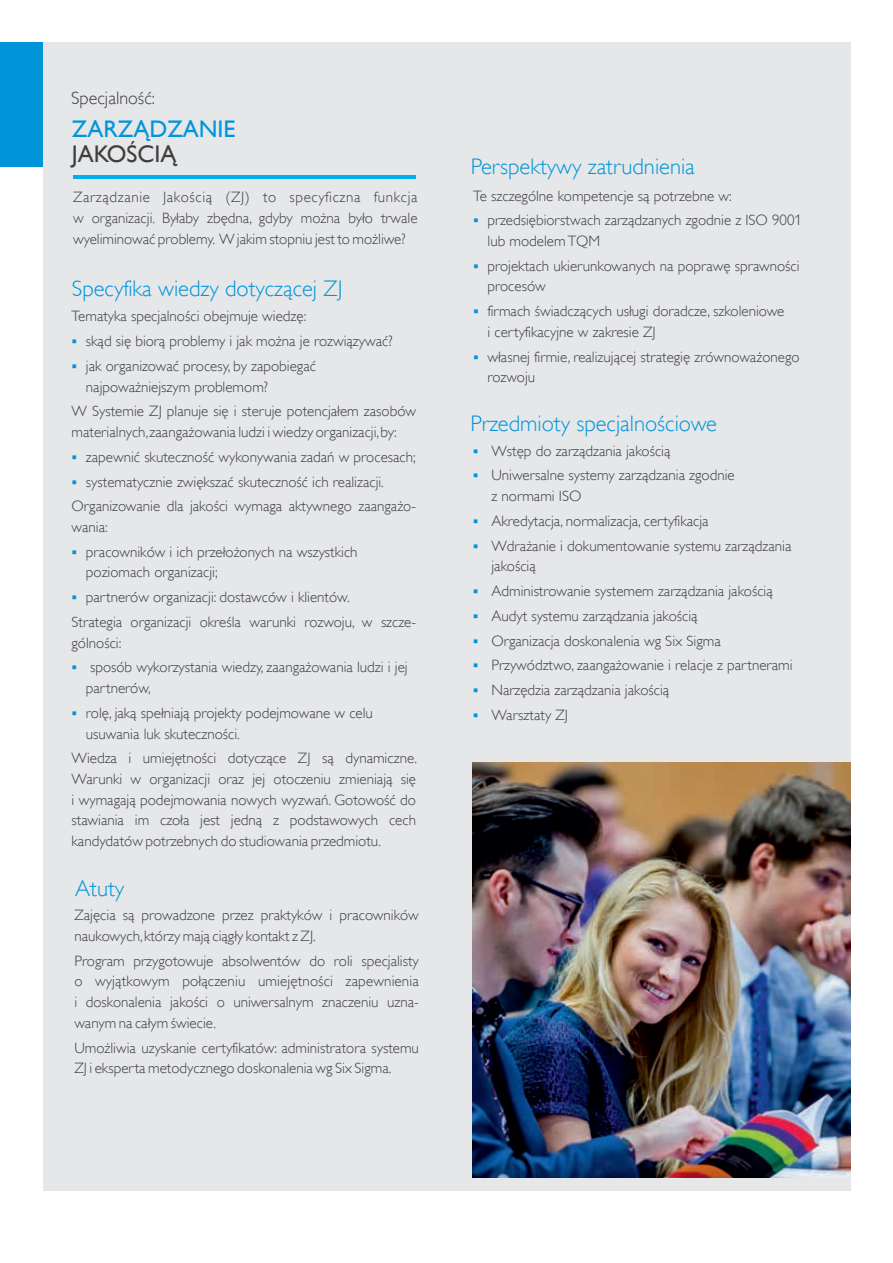
<style>
.page{position:relative;width:893px;height:1263px;background:#fff}
.page>*{position:absolute;margin:0;border:0;box-sizing:border-box;transform-origin:0 0}
.t1{font:24px "Gill Sans";color:#0095d9}
.t2{font:24px "Gill Sans";color:#3e3e3f}
.t3{font:300 22.5px "Gill Sans Alt One";color:#0095d9}
.t4{font:300 18px "Gill Sans Alt One";color:#3e3e3f}
.t5{font:300 15px/20.7px "Gill Sans Alt One";color:#3e3e3f}
.s1{color:#0095d9}
</style>
<div class="page">
<div style="left:43px;top:43px;width:807px;height:1148px;background:#e6e7e9"></div>
<img style="left:472px;top:762px;width:378px;height:415px">
<div style="left:0;top:42px;width:43px;height:125px;background:#0095d9"></div>
<hr style="left:73px;top:175px;width:342px;height:4px;background:#00aeef">
<p class="t4" style="left:71px;top:86px;width:85px">Specjalność:</p>
<h1 class="t1" style="left:72px;top:115px;width:165px">ZARZĄDZANIE</h1>
<h1 class="t2" style="left:72px;top:140px;width:106px">JAKOŚCIĄ</h1>
<h2 class="t3" style="left:471px;top:152px;width:226px">Perspektywy zatrudnienia</h2>
<p class="t5" style="left:73px;top:187px;width:346px;text-align:justify">Zarządzanie Jakością (ZJ) to specyficzna funkcja w organizacji. Byłaby zbędna, gdyby można było trwale wyeliminować problemy. W jakim stopniu jest to możliwe?</p>
<p class="t5" style="left:473px;top:185px;width:260px">Te szczególne kompetencje są potrzebne w:</p>
<p class="t5" style="left:487px;top:210px;width:316px;text-indent:-14px"><span class="s1">▪</span> przedsiębiorstwach zarządzanych zgodnie z ISO 9001 lub modelem TQM</p>
<p class="t5" style="left:487px;top:255px;width:314px;text-indent:-14px"><span class="s1">▪</span> projektach ukierunkowanych na poprawę sprawności procesów</p>
<p class="t5" style="left:487px;top:301px;width:298px;text-indent:-14px"><span class="s1">▪</span> firmach świadczących usługi doradcze, szkoleniowe i certyfikacyjne w zakresie ZJ</p>
<p class="t5" style="left:487px;top:346px;width:313px;text-indent:-14px"><span class="s1">▪</span> własnej firmie, realizującej strategię zrównoważonego rozwoju</p>
<h2 class="t3" style="left:72px;top:273px;width:272px">Specyfika wiedzy dotyczącej ZJ</h2>
<p class="t5" style="left:72px;top:306px;width:236px">Tematyka specjalności obejmuje wiedzę:</p>
<p class="t5" style="left:72px;top:331px;width:323px"><span class="s1">▪</span> skąd się biorą problemy i jak można je rozwiązywać?</p>
<p class="t5" style="left:86px;top:356px;width:232px;text-indent:-14px"><span class="s1">▪</span> jak organizować procesy, by zapobiegać najpoważniejszym problemom?</p>
<p class="t5" style="left:72px;top:401px;width:346px">W Systemie ZJ planuje się i steruje potencjałem zasobów materialnych, zaangażowania ludzi i wiedzy organizacji, by:</p>
<p class="t5" style="left:72px;top:446px;width:346px"><span class="s1">▪</span> zapewnić skuteczność wykonywania zadań w procesach;</p>
<p class="t5" style="left:72px;top:469px;width:346px;line-height:24.8px"><span class="s1">▪</span> systematycznie zwiększać skuteczność ich realizacji.<br>Organizowanie dla jakości wymaga aktywnego zaangażo-</p>
<p class="t5" style="left:72px;top:517px;width:38px">wania:</p>
<p class="t5" style="left:86px;top:541px;width:273px;text-indent:-14px"><span class="s1">▪</span> pracowników i ich przełożonych na wszystkich poziomach organizacji;</p>
<p class="t5" style="left:72px;top:585px;width:346px;line-height:24.8px"><span class="s1">▪</span> partnerów organizacji: dostawców i klientów.<br>Strategia organizacji określa warunki rozwoju, w szcze-</p>
<p class="t5" style="left:72px;top:632px;width:51px">gólności:</p>
<p class="t5" style="left:86px;top:657px;width:323px;text-indent:-14px"><span class="s1">▪</span> sposób wykorzystania wiedzy, zaangażowania ludzi i jej partnerów,</p>
<p class="t5" style="left:86px;top:703px;width:289px;text-indent:-14px"><span class="s1">▪</span> rolę, jaką spełniają projekty podejmowane w celu usuwania luk skuteczności.</p>
<p class="t5" style="left:72px;top:748px;width:347px;text-align:justify">Wiedza i umiejętności dotyczące ZJ są dynamiczne.<br>Warunki w organizacji oraz jej otoczeniu zmieniają się i wymagają podejmowania nowych wyzwań. Gotowość do stawiania im czoła jest jedną z podstawowych cech kandydatów potrzebnych do studiowania przedmiotu.</p>
<h2 class="t3" style="left:470px;top:409px;width:248px">Przedmioty specjalnościowe</h2>
<p class="t5" style="left:473px;top:440px;width:199px"><span class="s1">▪</span> Wstęp do zarządzania jakością</p>
<p class="t5" style="left:491px;top:465px;width:245px;text-indent:-19px"><span class="s1">▪</span> Uniwersalne systemy zarządzania zgodnie z normami ISO</p>
<p class="t5" style="left:473px;top:510px;width:237px"><span class="s1">▪</span> Akredytacja, normalizacja, certyfikacja</p>
<p class="t5" style="left:491px;top:535px;width:302px;text-indent:-19px"><span class="s1">▪</span> Wdrażanie i dokumentowanie systemu zarządzania jakością</p>
<p class="t5" style="left:473px;top:581px;width:301px"><span class="s1">▪</span> Administrowanie systemem zarządzania jakością</p>
<p class="t5" style="left:473px;top:605px;width:226px"><span class="s1">▪</span> Audyt systemu zarządzania jakością</p>
<p class="t5" style="left:473px;top:630px;width:249px"><span class="s1">▪</span> Organizacja doskonalenia wg Six Sigma</p>
<p class="t5" style="left:473px;top:655px;width:321px"><span class="s1">▪</span> Przywództwo, zaangażowanie i relacje z partnerami</p>
<p class="t5" style="left:473px;top:680px;width:198px"><span class="s1">▪</span> Narzędzia zarządzania jakością</p>
<p class="t5" style="left:473px;top:704px;width:97px"><span class="s1">▪</span> Warsztaty ZJ</p>
<h2 class="t3" style="left:75px;top:873px;width:51px">Atuty</h2>
<p class="t5" style="left:74px;top:905px;width:346px">Zajęcia są prowadzone przez praktyków i pracowników naukowych, którzy mają ciągły kontakt z ZJ.</p>
<p class="t5" style="left:74px;top:950px;width:346px;text-align:justify">Program przygotowuje absolwentów do roli specjalisty o wyjątkowym połączeniu umiejętności zapewnienia i doskonalenia jakości o uniwersalnym znaczeniu uzna&shy;wanym na całym świecie.</p>
<p class="t5" style="left:74px;top:1037px;width:346px">Umożliwia uzyskanie certyfikatów: administratora systemu<br>ZJ i eksperta metodycznego doskonalenia wg Six Sigma.</p>
</div>
